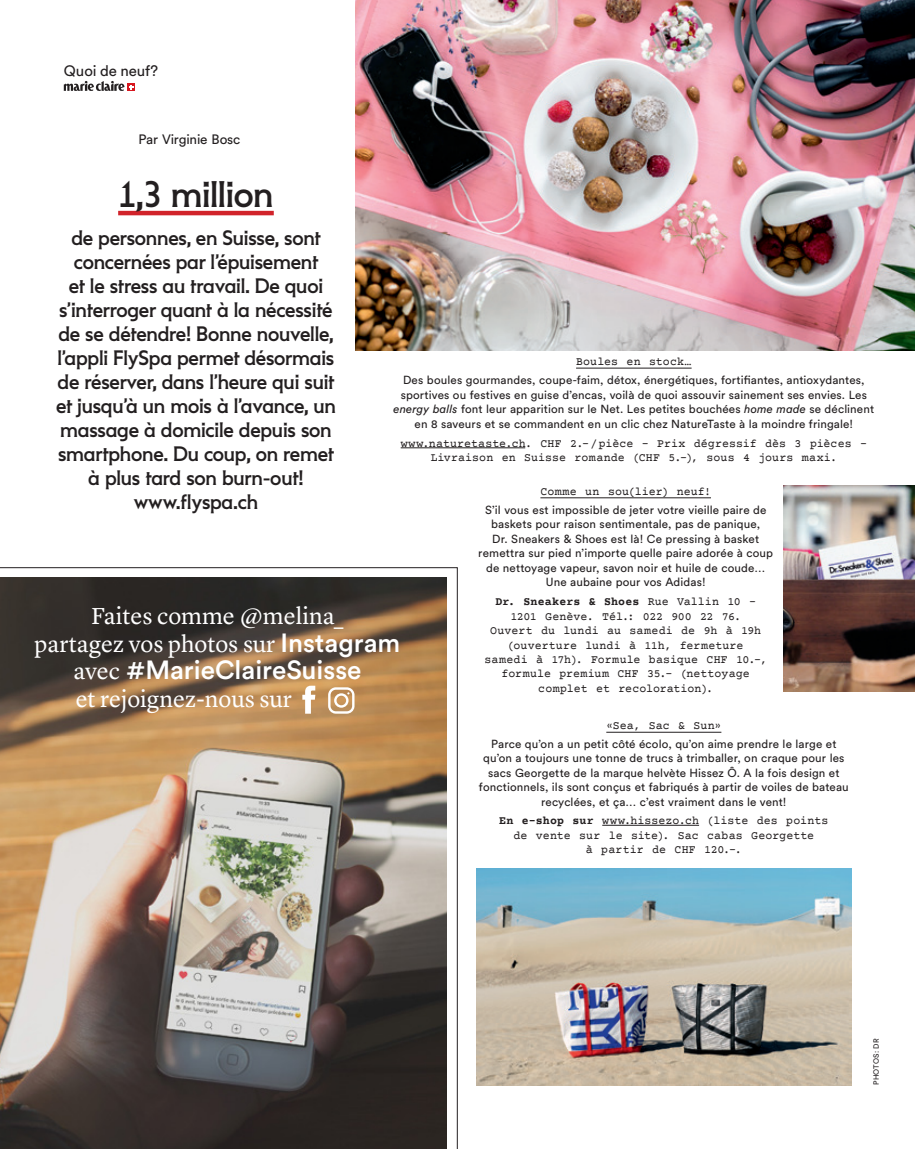
<style>
.page{position:relative;width:915px;height:1149px;background:#fff}
.page>*{position:absolute;margin:0;border:0;box-sizing:border-box;transform-origin:0 0}
.t1{font:500 34.5px "TO Phalanx";letter-spacing:-.01em;color:#231f20}
.t2{font:500 26.1px "Circular Std";color:#fff}
.t3{font:24px/27.5px "Lyon Text";color:#fff;text-align:center}
.t4{font:500 19.5px/24px "TO Phalanx";letter-spacing:-.01em;color:#231f20;text-align:center}
.t5{font:15px "Circular Std";letter-spacing:-.005em;color:#231f20}
.t6{font:13.5px "Circular Std";letter-spacing:-.015em;color:#231f20}
.t7{font:11.7px/14.4px "Circular Std";letter-spacing:.01em;color:#231f20;text-align:center}
.t8{font:11.7px/14.4px "Courier Prime";letter-spacing:.005em;color:#231f20;text-align:center}
.t9{font:7.5px "Circular Std";letter-spacing:.025em;color:#231f20}
.s1{font-style:italic}
.s2{font-weight:700}
.s3{font-family:"Circular Std";font-weight:500;font-size:26.1px}
.s4{font-family:"Lyon Text";font-weight:400;font-size:24px}
</style>
<div class="page">
<svg style="left:133px;top:84px;width:2px;height:7px"></svg>
<svg style="left:64px;top:81px;width:69px;height:10px"></svg>
<hr style="left:576px;top:367px;width:115px;height:1px;background:#231f20">
<hr style="left:400px;top:447px;width:125px;height:1px;background:#231f20">
<hr style="left:540px;top:497px;width:170px;height:1px;background:#231f20">
<hr style="left:606px;top:731px;width:115px;height:1px;background:#231f20">
<hr style="left:602px;top:824px;width:96px;height:1px;background:#231f20">
<hr style="left:118px;top:211px;width:156px;height:4px;background:#d1232a">
<img style="left:0;top:567px;width:457px;height:581px">
<img style="left:476px;top:868px;width:374px;height:216px">
<img style="left:355px;top:0;width:559px;height:350px">
<img style="left:783px;top:485px;width:131px;height:206px">
<p class="t5" style="left:64px;top:62px;width:96px">Quoi de neuf?</p>
<p class="t6" style="left:139px;top:131px;width:103px">Par Virginie Bosc</p>
<h1 class="t1" style="left:118px;top:165px;width:157px">1,3 million</h1>
<p class="t4" style="left:56px;top:224px;width:281px">de personnes, en Suisse, sont concernées par l’épuisement<br>et le stress au travail. De quoi s’interroger quant à la nécessité de se détendre! Bonne nouvelle, l’appli FlySpa permet désormais de réserver, dans l’heure qui suit et jusqu’à un mois à l’avance, un massage à domicile depuis son smartphone. Du coup, on remet à plus tard son burn-out! www.flyspa.ch</p>
<p class="t8" style="left:576px;top:355px;width:117px">Boules en stock…</p>
<p class="t7" style="left:393px;top:373px;width:482px">Des boules gourmandes, coupe-faim, détox, énergétiques, fortifiantes, antioxydantes, sportives ou festives en guise d’encas, voilà de quoi assouvir sainement ses envies. Les <span class="s1">energy balls</span> font leur apparition sur le Net. Les petites bouchées <span class="s1">home made</span> se déclinent en 8 saveurs et se commandent en un clic chez NatureTaste à la moindre fringale!</p>
<p class="t8" style="left:400px;top:436px;width:467px">www.naturetaste.ch. CHF 2.-/pièce - Prix dégressif dès 3 pièces -<br>Livraison en Suisse romande (CHF 5.–), sous 4 jours maxi.</p>
<p class="t8" style="left:540px;top:484px;width:172px">Comme un sou(lier) neuf!</p>
<p class="t7" style="left:478px;top:502px;width:296px">S’il vous est impossible de jeter votre vieille paire de baskets pour raison sentimentale, pas de panique,<br>Dr. Sneakers &amp; Shoes est là! Ce pressing à basket remettra sur pied n’importe quelle paire adorée à coup de nettoyage vapeur, savon noir et huile de coude… Une aubaine pour vos Adidas!</p>
<p class="t8" style="left:484px;top:595px;width:284px"><span class="s2">Dr. Sneakers &amp; Shoes</span> Rue Vallin 10 - 1201 Genève. Tél.: 022 900 22 76.<br>Ouvert du lundi au samedi de 9h à 19h (ouverture lundi à 11h, fermeture<br>samedi à 17h). Formule basique CHF 10.-, formule premium CHF 35.- (nettoyage complet et recoloration).</p>
<p class="t8" style="left:606px;top:719px;width:116px">«Sea, Sac &amp; Sun»</p>
<p class="t7" style="left:479px;top:736px;width:371px">Parce qu’on a un petit côté écolo, qu’on aime prendre le large et qu’on a toujours une tonne de trucs à trimballer, on craque pour les sacs Georgette de la marque helvète Hissez Ô. A la fois design et fonctionnels, ils sont conçus et fabriqués à partir de voiles de bateau recyclées, et ça… c’est vraiment dans le vent!</p>
<p class="t8" style="left:499px;top:814px;width:330px"><span class="s2">En e-shop sur</span> www.hissezo.ch (liste des points de vente sur le site). Sac cabas Georgette<br>à partir de CHF 120.–.</p>
<h3 class="t3" style="left:35px;top:600px;width:367px">Faites comme @melina_<br>partagez vos photos sur <span class="s3">Instagram</span></h3>
<h2 class="t2" style="left:73px;top:653px;width:289px"><span class="s4">avec</span> #MarieClaireSuisse</h2>
<h3 class="t3" style="left:76px;top:683px;width:217px">et rejoignez-nous sur</h3>
<p class="t9" style="left:871px;top:1084px;width:48px;rotate:-90deg">PHOTOS: DR</p>
</div>
